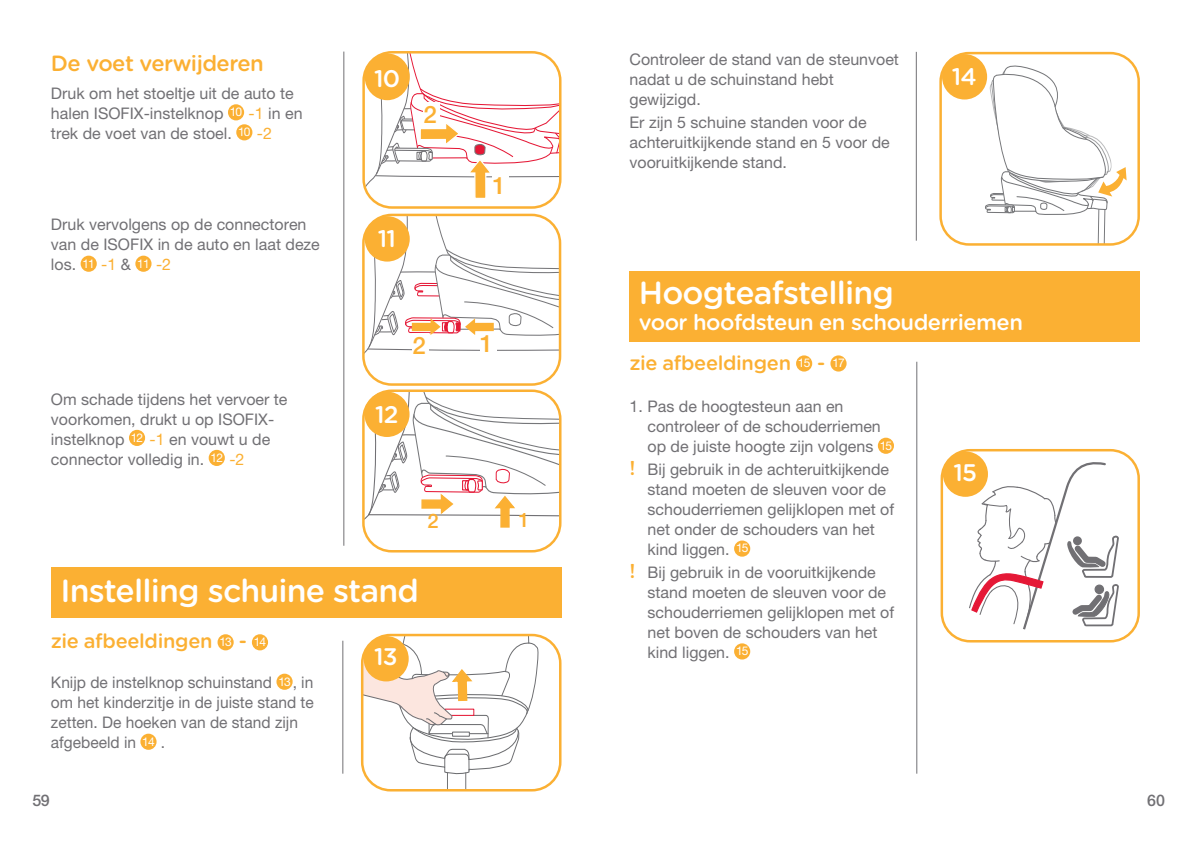
<style>
.page{position:relative;width:1191px;height:842px;background:#fff}
.page>*{position:absolute;margin:0;border:0;box-sizing:border-box;transform-origin:0 0}
.t1{font:500 32px "Gotham Rounded";letter-spacing:-.025em;color:#fff}
.t2{font:500 24px "Gotham Rounded";letter-spacing:-.035em;color:#fff}
.t3{font:500 24px "Helvetica Neue LT Std";color:#fbb033}
.t4{font:500 22px "Gotham Rounded";letter-spacing:-.025em;color:#fff}
.t5{font:500 22px "Gotham Rounded";letter-spacing:-.025em;color:#fbb033}
.t6{font:500 20px "Gotham Rounded";letter-spacing:-.015em;color:#fbb033}
.t7{font:500 20px "Helvetica Neue LT Std";color:#fbb033}
.t8{font:16px/20px "Helvetica Neue LT Std";color:#717074}
.t9{font:500 16px "Helvetica Neue LT Std";color:#717074}
.s1{color:#fbb033}
.s2{font-family:"Helvetica Neue LT Std";font-weight:400;font-size:12px;color:#fff}
.s3{font-family:"Gotham Rounded";font-weight:500;font-size:20px;color:#fbb033}
</style>
<div class="page">
<hr style="left:343px;top:52px;width:1px;height:494px;background:#717074">
<div style="left:362px;top:214px;width:199px;height:172px;border:2px solid #fbb033;border-radius:28px"></div>
<svg style="left:363px;top:215px;width:197px;height:160px"></svg>
<div style="left:480px;top:332px;width:16px;height:26px;background:#fff"></div>
<div style="left:412px;top:334px;width:17px;height:26px;background:#fff"></div>
<div style="left:362px;top:389px;width:199px;height:163px;border:2px solid #fbb033;border-radius:28px"></div>
<svg style="left:363px;top:391px;width:197px;height:160px"></svg>
<div style="left:364px;top:392px;width:45px;height:45px;background:#fbb033;border-radius:50%"></div>
<div style="left:228px;top:104px;width:16px;height:16px;background:#fbb033;border-radius:50%"></div>
<div style="left:236px;top:124px;width:16px;height:16px;background:#fbb033;border-radius:50%"></div>
<div style="left:81px;top:256px;width:16px;height:16px;background:#fbb033;border-radius:50%"></div>
<div style="left:135px;top:256px;width:16px;height:16px;background:#fbb033;border-radius:50%"></div>
<div style="left:129px;top:430px;width:16px;height:16px;background:#fbb033;border-radius:50%"></div>
<div style="left:209px;top:450px;width:16px;height:16px;background:#fbb033;border-radius:50%"></div>
<div style="left:217px;top:634px;width:17px;height:16px;background:#fbb033;border-radius:50%"></div>
<div style="left:252px;top:634px;width:16px;height:16px;background:#fbb033;border-radius:50%"></div>
<div style="left:276px;top:674px;width:17px;height:16px;background:#fbb033;border-radius:50%"></div>
<div style="left:140px;top:734px;width:17px;height:16px;background:#fbb033;border-radius:50%"></div>
<div style="left:51px;top:567px;width:510px;height:50px;background:#fbb033"></div>
<div style="left:939px;top:52px;width:201px;height:194px;border:2px solid #fbb033;border-radius:28px"></div>
<div style="left:942px;top:54px;width:45px;height:46px;background:#fbb033;border-radius:50%"></div>
<svg style="left:985px;top:65px;width:141px;height:179px"></svg>
<div style="left:361px;top:634px;width:200px;height:157px;border:2px solid #fbb033;border-radius:28px"></div>
<div style="left:629px;top:272px;width:511px;height:70px;background:#fbb033"></div>
<div style="left:796px;top:355px;width:16px;height:17px;background:#fbb033;border-radius:50%"></div>
<div style="left:830px;top:355px;width:16px;height:17px;background:#fbb033;border-radius:50%"></div>
<div style="left:878px;top:438px;width:16px;height:16px;background:#fbb033;border-radius:50%"></div>
<div style="left:734px;top:540px;width:16px;height:17px;background:#fbb033;border-radius:50%"></div>
<div style="left:734px;top:643px;width:16px;height:16px;background:#fbb033;border-radius:50%"></div>
<hr style="left:342px;top:641px;width:1px;height:133px;background:#717074">
<hr style="left:915px;top:52px;width:1px;height:189px;background:#717074">
<hr style="left:916px;top:362px;width:1px;height:412px;background:#717074">
<svg style="left:969px;top:461px;width:150px;height:169px"></svg>
<div style="left:940px;top:449px;width:200px;height:193px;border:2px solid #fbb033;border-radius:28px"></div>
<div style="left:943px;top:451px;width:45px;height:46px;background:#fbb033;border-radius:50%"></div>
<div style="left:362px;top:51px;width:199px;height:158px;border:2px solid #fbb033;border-radius:28px"></div>
<svg style="left:363px;top:52px;width:197px;height:151px"></svg>
<div style="left:423px;top:103px;width:17px;height:26px;background:#fff"></div>
<svg style="left:362px;top:635px;width:177px;height:155px"></svg>
<h3 class="t5" style="left:51px;top:47px;width:214px">De voet verwijderen</h3>
<p class="t8" style="left:51px;top:83px;width:253px">Druk om het stoeltje uit de auto te halen ISOFIX-instelknop <sup>10</sup> <span class="s1">-1</span> in en trek de voet van de stoel. <sup>10</sup> <span class="s1">-2</span></p>
<p class="t8" style="left:51px;top:214px;width:270px">Druk vervolgens op de connectoren van de ISOFIX in de auto en laat deze los. <sup>11</sup> <span class="s1">-1</span> &amp; <sup>11</sup> <span class="s1">-2</span></p>
<p class="t8" style="left:51px;top:389px;width:238px">Om schade tijdens het vervoer te voorkomen, drukt u op ISOFIX&shy;instelknop <sup>12</sup> <span class="s1">-1</span> en vouwt u de connector volledig in. <sup>12</sup> <span class="s1">-2</span></p>
<h2 class="t2" style="left:374px;top:61px;width:28px">10</h2>
<h2 class="t3" style="left:423px;top:100px;width:15px">2</h2>
<h2 class="t2" style="left:378px;top:222px;width:20px">11</h2>
<h2 class="t3" style="left:492px;top:171px;width:15px">1</h2>
<h2 class="t3" style="left:412px;top:331px;width:15px">2</h2>
<h2 class="t3" style="left:480px;top:329px;width:15px">1</h2>
<h2 class="t2" style="left:375px;top:397px;width:25px">12</h2>
<p class="t7" style="left:427px;top:509px;width:13px">2</p>
<p class="t7" style="left:518px;top:508px;width:13px">1</p>
<h1 class="t1" style="left:60px;top:567px;width:360px">Instelling schuine stand</h1>
<p class="t6" style="left:51px;top:627px;width:217px">zie afbeeldingen <span class="s2">13</span> - <span class="s2">14</span></p>
<p class="t8" style="left:51px;top:672px;width:264px">Knijp de instelknop schuinstand <sup>13</sup> , in om het kinderzitje in de juiste stand te zetten. De hoeken van de stand zijn afgebeeld in <sup>14</sup> .</p>
<h2 class="t2" style="left:374px;top:640px;width:25px">13</h2>
<p class="t8" style="left:629px;top:49px;width:271px">Controleer de stand van de steunvoet nadat u de schuinstand hebt gewijzigd.</p>
<p class="t8" style="left:629px;top:112px;width:262px">Er zijn 5 schuine standen voor de achteruitkijkende stand en 5 voor de vooruitkijkende stand.</p>
<h2 class="t2" style="left:952px;top:60px;width:27px">14</h2>
<h1 class="t1" style="left:639px;top:270px;width:257px">Hoogteafstelling</h1>
<h3 class="t4" style="left:639px;top:307px;width:385px">voor hoofdsteun en schouderriemen</h3>
<p class="t6" style="left:629px;top:348px;width:217px">zie afbeeldingen <span class="s2">15</span> - <span class="s2">17</span></p>
<p class="t8" style="left:647px;top:397px;width:246px;text-indent:-18px">1. Pas de hoogtesteun aan en controleer of de schouderriemen op de juiste hoogte zijn volgens <sup>15</sup></p>
<p class="t8" style="left:647px;top:459px;width:248px;text-indent:-18px"><span class="s3">!</span> Bij gebruik in de achteruitkijkende stand moeten de sleuven voor de schouderriemen gelijklopen met of net onder de schouders van het kind liggen. <sup>15</sup></p>
<p class="t8" style="left:647px;top:562px;width:248px;text-indent:-18px"><span class="s3">!</span> Bij gebruik in de vooruitkijkende stand moeten de sleuven voor de schouderriemen gelijklopen met of net boven de schouders van het kind liggen. <sup>15</sup></p>
<h2 class="t2" style="left:953px;top:455px;width:25px">15</h2>
<p class="t9" style="left:32px;top:791px;width:19px">59</p>
<p class="t9" style="left:1147px;top:791px;width:19px">60</p>
</div>
